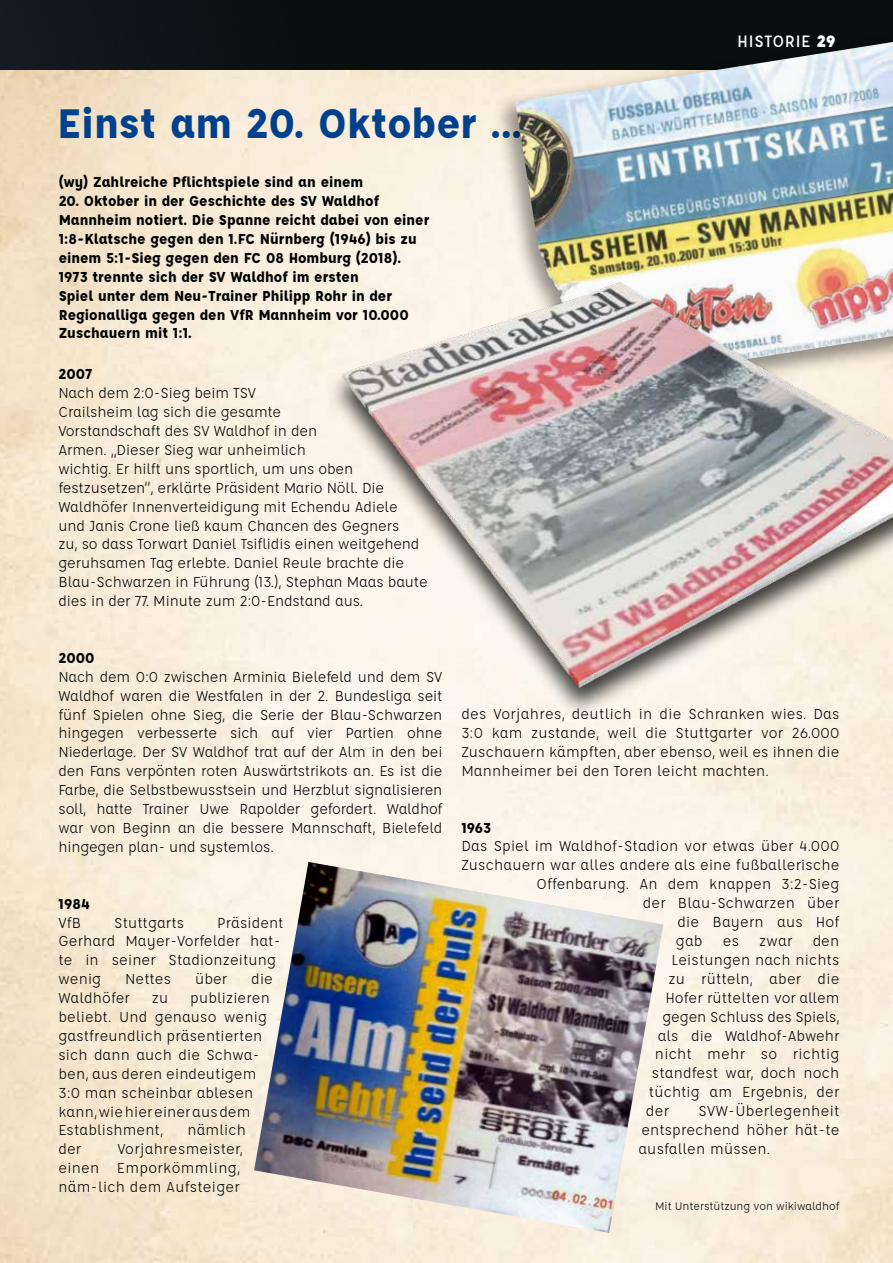
<style>
.page{position:relative;width:893px;height:1263px;background:#fff}
.page>*{position:absolute;margin:0;border:0;box-sizing:border-box;transform-origin:0 0}
.t1{font:700 45px "Affogato";color:#00418e}
.t2{font:500 18px "Affogato";letter-spacing:.02em;color:#fff}
.t3{font:15.75px/18.9px "Affogato";letter-spacing:.005em;color:#000}
.t4{font:700 15.75px/18.9px "Affogato";color:#000}
.t5{font:12px "Affogato";letter-spacing:-.005em;color:#000}
.s1{font-weight:900}
</style>
<div class="page">
<img style="left:0;top:69px;width:893px;height:1194px">
<img style="left:0;top:0;width:893px;height:69px">
<div style="left:493px;top:30px;width:400px;height:378px;background:#000;opacity:.41"></div>
<img style="left:515px;top:42px;width:378px;height:188px">
<img style="left:321px;top:230px;width:572px;height:493px">
<img style="left:254px;top:862px;width:409px;height:371px">
<h1 class="t1" style="left:57px;top:94px;width:467px">Einst am 20. Oktober ...</h1>
<p class="t4" style="left:59px;top:172px;width:306px">(wy) Zahlreiche Pflichtspiele sind an einem</p>
<p class="t4" style="left:59px;top:191px;width:372px">20. Oktober in der Geschichte des SV Waldhof Mannheim notiert. Die Spanne reicht dabei von einer 1:8-Klatsche gegen den 1.FC Nürnberg (1946) bis zu einem 5:1-Sieg gegen den FC 08 Homburg (2018).<br>1973 trennte sich der SV Waldhof im ersten<br>Spiel unter dem Neu-Trainer Philipp Rohr in der Regionalliga gegen den VfR Mannheim vor 10.000<br>Zuschauern mit 1:1.</p>
<p class="t4" style="left:58px;top:364px;width:35px">2007</p>
<p class="t3" style="left:58px;top:383px;width:260px">Nach dem 2:0-Sieg beim TSV<br>Crailsheim lag sich die gesamte<br>Vorstandschaft des SV Waldhof in den<br>Armen.</p>
<p class="t3" style="left:111px;top:451px;width:7px">“</p>
<p class="t3" style="left:58px;top:440px;width:371px;text-indent:58px">Dieser Sieg war unheimlich<br>wichtig. Er hilft uns sportlich, um uns oben festzusetzen“, erklärte Präsident Mario Nöll. Die Waldhöfer Innenverteidigung mit Echendu Adiele und Janis Crone ließ kaum Chancen des Gegners<br>zu, so dass Torwart Daniel Tsiflidis einen weitgehend geruhsamen Tag erlebte. Daniel Reule brachte die Blau-Schwarzen in Führung (13.), Stephan Maas baute dies in der 77. Minute zum 2:0-Endstand aus.</p>
<p class="t2" style="left:737px;top:30px;width:100px">HISTORIE <span class="s1">29</span></p>
<p class="t4" style="left:58px;top:648px;width:38px">2000</p>
<p class="t3" style="left:58px;top:667px;width:386px;text-align:justify">Nach dem 0:0 zwischen Arminia Bielefeld und dem SV Waldhof waren die Westfalen in der 2. Bundesliga seit fünf Spielen ohne Sieg, die Serie der Blau-Schwarzen hingegen verbesserte sich auf vier Partien ohne Niederlage. Der SV Waldhof trat auf der Alm in den bei den Fans verpönten roten Auswärtstrikots an. Es ist die Farbe, die Selbstbewusstsein und Herzblut signalisieren soll, hatte Trainer Uwe Rapolder gefordert. Waldhof war von Beginn an die bessere Mannschaft, Bielefeld hingegen plan- und systemlos.</p>
<p class="t4" style="left:58px;top:894px;width:33px">1984</p>
<p class="t3" style="left:58px;top:913px;width:24px">VfB</p>
<p class="t3" style="left:114px;top:913px;width:71px">Stuttgarts</p>
<p class="t3" style="left:58px;top:913px;width:227px;text-indent:159px">Präsident<br>Gerhard Mayer-Vorfelder hat&shy;te in seiner Stadionzeitung wenig</p>
<p class="t3" style="left:125px;top:969px;width:47px">Nettes</p>
<p class="t3" style="left:195px;top:969px;width:34px">über</p>
<p class="t3" style="left:251px;top:969px;width:23px">die</p>
<p class="t3" style="left:58px;top:988px;width:73px">Waldhöfer</p>
<p class="t3" style="left:152px;top:988px;width:18px">zu</p>
<p class="t3" style="left:58px;top:988px;width:213px;text-indent:132px">publizieren beliebt. Und genauso wenig gastfreundlich präsentierten sich dann auch die Schwa&shy;ben, aus deren eindeutigem<br>3:0 man scheinbar ablesen kann, wie hier einer aus dem<br>Establishment,</p>
<p class="t3" style="left:188px;top:1121px;width:60px">nämlich</p>
<p class="t3" style="left:58px;top:1139px;width:24px">der</p>
<p class="t3" style="left:58px;top:1139px;width:186px;text-indent:59px">Vorjahresmeister, einen Emporkömmling, näm-lich dem Aufsteiger</p>
<p class="t3" style="left:461px;top:704px;width:380px;text-align:justify">des Vorjahres, deutlich in die Schranken wies. Das 3:0 kam zustande, weil die Stuttgarter vor 26.000<br>Zuschauern kämpften, aber ebenso, weil es ihnen die Mannheimer bei den Toren leicht machten.</p>
<p class="t4" style="left:461px;top:818px;width:31px">1963</p>
<p class="t3" style="left:461px;top:837px;width:379px">Das Spiel im Waldhof-Stadion vor etwas über 4.000</p>
<p class="t3" style="left:461px;top:856px;width:379px">Zuschauern war alles andere als eine fußballerische</p>
<p class="t3" style="left:536px;top:874px;width:305px">Offenbarung. An dem knappen 3:2-Sieg</p>
<p class="t3" style="left:643px;top:893px;width:198px">der Blau-Schwarzen über</p>
<p class="t3" style="left:677px;top:912px;width:163px">die Bayern aus Hof</p>
<p class="t3" style="left:676px;top:931px;width:28px">gab</p>
<p class="t3" style="left:723px;top:931px;width:18px">es</p>
<p class="t3" style="left:759px;top:931px;width:35px">zwar</p>
<p class="t3" style="left:813px;top:931px;width:28px">den</p>
<p class="t3" style="left:671px;top:950px;width:169px">Leistungen nach nichts</p>
<p class="t3" style="left:668px;top:969px;width:172px">zu rütteln, aber die</p>
<p class="t3" style="left:665px;top:988px;width:176px">Hofer rüttelten vor allem</p>
<p class="t3" style="left:662px;top:1007px;width:179px">gegen Schluss des Spiels,</p>
<p class="t3" style="left:658px;top:1026px;width:183px">als die Waldhof-Abwehr</p>
<p class="t3" style="left:655px;top:1045px;width:186px">nicht mehr so richtig</p>
<p class="t3" style="left:652px;top:1063px;width:189px">standfest war, doch noch</p>
<p class="t3" style="left:649px;top:1082px;width:192px">tüchtig am Ergebnis, der</p>
<p class="t3" style="left:646px;top:1101px;width:25px">der</p>
<p class="t3" style="left:638px;top:1101px;width:203px;text-align:justify;text-indent:60px">SVW-Überlegenheit entsprechend höher hät-te ausfallen müssen.</p>
<p class="t5" style="left:655px;top:1198px;width:186px">Mit Unterstützung von wikiwaldhof</p>
</div>
